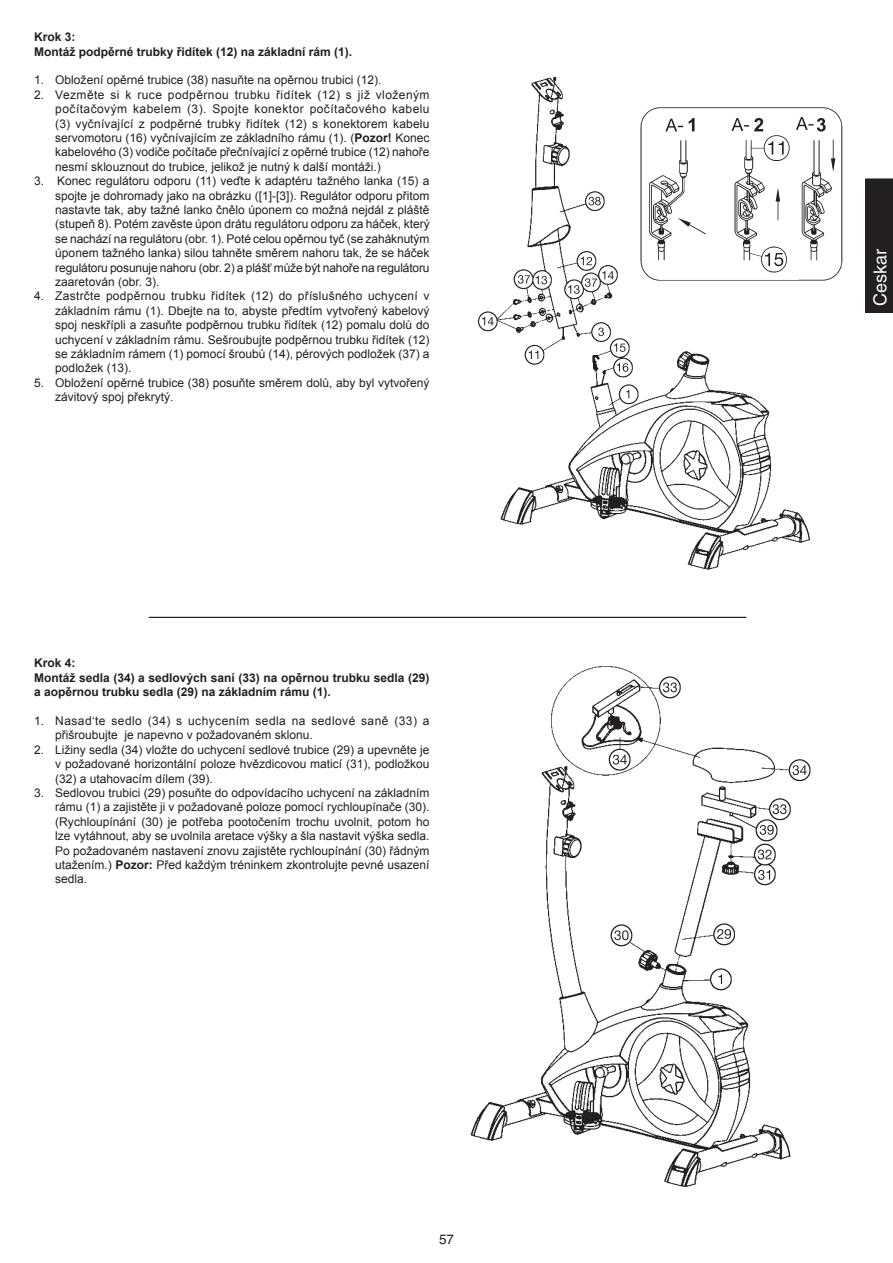
<style>
.page{position:relative;width:893px;height:1263px;background:#fff}
.page>*{position:absolute;margin:0;border:0;box-sizing:border-box;transform-origin:0 0}
.t1{font:18px "Helvetica";color:#fff}
.t2{font:13.5px "Helvetica";color:#231f20}
.t3{font:12px/14.4px "Arial";color:#231f20;text-align:justify}
.t4{font:700 12px/14.4px "Arial";color:#231f20}
.t5{font:12px/14.4px "Arial";letter-spacing:.02em;color:#231f20}
.s1{font-weight:700}
</style>
<div class="page">
<div style="left:865px;top:179px;width:28px;height:134px;background:#231f20"></div>
<hr style="left:149px;top:617px;width:597px;height:1px;background:#231f20">
<img style="left:477px;top:76px;width:366px;height:494px">
<img style="left:470px;top:666px;width:341px;height:521px">
<p class="t4" style="left:34px;top:30px;width:43px">Krok 3:</p>
<p class="t4" style="left:34px;top:44px;width:320px">Montáž podpěrné trubky řidítek (12) na základní rám (1).</p>
<p class="t3" style="left:34px;top:73px;width:349px">1. Obložení opěrné trubice (38) nasuňte na opěrnou trubici (12).</p>
<p class="t3" style="left:55px;top:87px;width:376px;text-indent:-21px">2. Vezměte si k ruce podpěrnou trubku řidítek (12) s již vloženým počítačovým kabelem (3). Spojte konektor počítačového kabelu (3) vyčnívající z podpěrné trubky řidítek (12) s konektorem kabelu servomotoru (16) vyčnívajícím ze základního rámu (1). (<span class="s1">Pozor!</span> Konec kabelového (3) vodiče počítače přečnívající z opěrné trubice (12) nahoře nesmí sklouznout do trubice, jelikož je nutný k další montáži.)</p>
<p class="t3" style="left:55px;top:174px;width:376px;text-indent:-21px">3. Konec regulátoru odporu (11) veďte k adaptéru tažného lanka (15) a spojte je dohromady jako na obrázku ([1]-[3]). Regulátor odporu přitom nastavte tak, aby tažné lanko čnělo úponem co možná nejdál z pláště (stupeň 8). Potém zavěste úpon drátu regulátoru odporu za háček, který se nachází na regulátoru (obr. 1). Poté celou opěrnou tyč (se zaháknutým úponem tažného lanka) silou tahněte směrem nahoru tak, že se háček regulátoru posunuje nahoru (obr. 2) a plášť může být nahoře na regulátoru zaaretován (obr. 3).</p>
<p class="t3" style="left:55px;top:289px;width:376px;text-indent:-21px">4. Zastrčte podpěrnou trubku řidítek (12) do příslušného uchycení v základním rámu (1). Dbejte na to, abyste předtím vytvořený kabelový spoj neskřípli a zasuňte podpěrnou trubku řidítek (12) pomalu dolů do uchycení v základním rámu. Sešroubujte podpěrnou trubku řidítek (12) se základním rámem (1) pomocí šroubů (14), pérových podložek (37) a podložek (13).</p>
<p class="t3" style="left:55px;top:375px;width:376px;text-indent:-21px">5. Obložení opěrné trubice (38) posuňte směrem dolů, aby byl vytvořený závitový spoj překrytý.</p>
<p class="t4" style="left:34px;top:656px;width:43px">Krok 4:</p>
<p class="t4" style="left:34px;top:671px;width:397px">Montáž sedla (34) a sedlových saní (33) na opěrnou trubku sedla (29) a aopěrnou trubku sedla (29) na základním rámu (1).</p>
<p class="t5" style="left:55px;top:714px;width:376px;text-indent:-21px">1. Nasad‘te sedlo (34) s uchycením sedla na sedlové saně (33) a přišroubujte je napevno v požadovaném sklonu.</p>
<p class="t3" style="left:55px;top:742px;width:376px;text-indent:-21px">2. Ližiny sedla (34) vložte do uchycení sedlové trubice (29) a upevněte je v požadované horizontální poloze hvězdicovou maticí (31), podložkou (32) a utahovacím dílem (39).</p>
<p class="t3" style="left:55px;top:786px;width:376px;text-indent:-21px">3. Sedlovou trubici (29) posuňte do odpovídacího uchycení na základním rámu (1) a zajistěte ji v požadované poloze pomocí rychloupínače (30). (Rychloupínání (30) je potřeba pootočením trochu uvolnit, potom ho lze vytáhnout, aby se uvolnila aretace výšky a šla nastavit výška sedla.<br>Po požadovaném nastavení znovu zajistěte rychloupínání (30) řádným utažením.) <span class="s1">Pozor:</span> Před každým tréninkem zkontrolujte pevné usazení sedla.</p>
<p class="t2" style="left:439px;top:1231px;width:17px">57</p>
<p class="t1" style="left:870px;top:306px;width:59px;rotate:-90deg">Ceskar</p>
</div>
